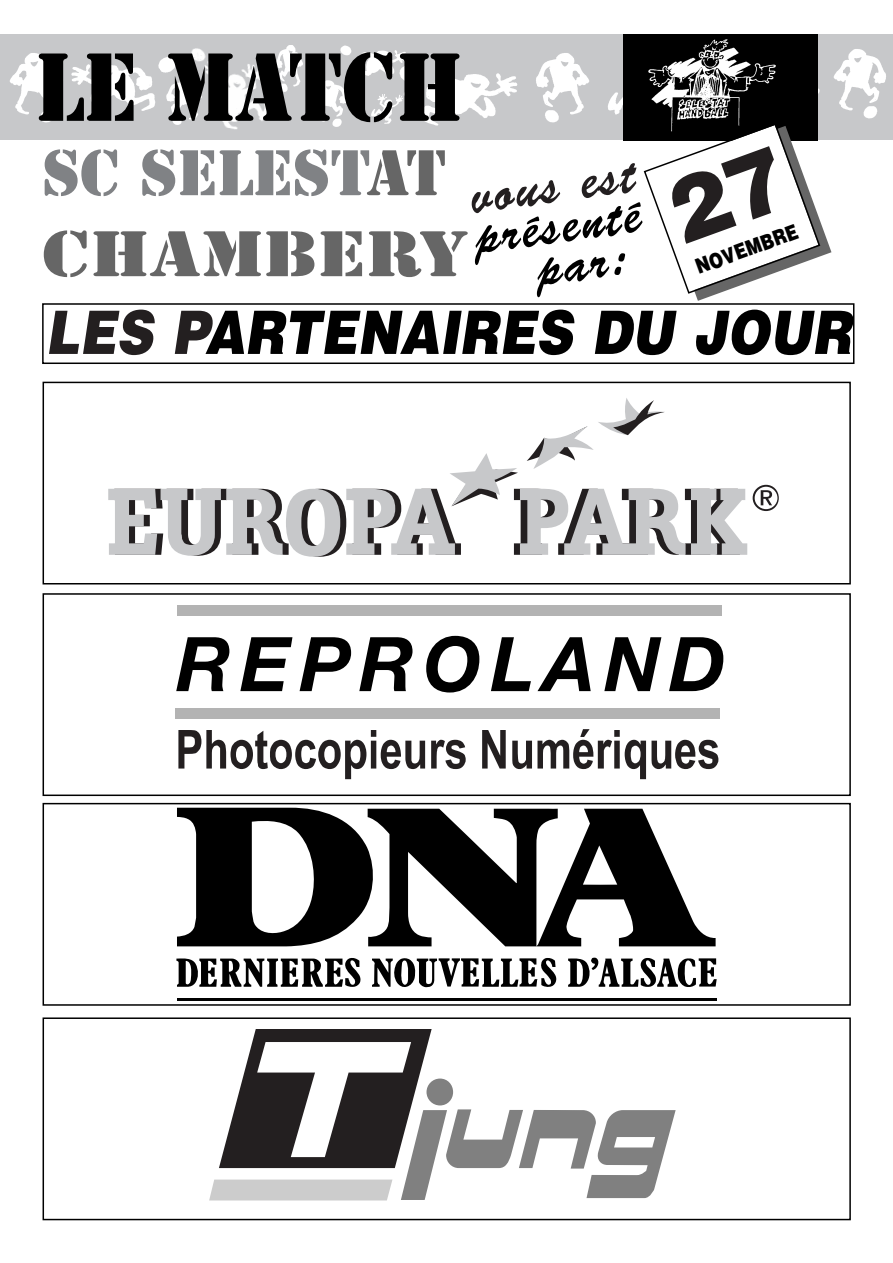
<style>
.page{position:relative;width:893px;height:1263px;background:#fff}
.page>*{position:absolute;margin:0;border:0;box-sizing:border-box;transform-origin:0 0}
.t1{font:90px "Stencil";color:#000;scale:.9 1}
.t2{font:italic 900 60px "Helvetica";color:#000;scale:.85 1}
.t3{font:60px/81px "Stencil";color:#666}
.t4{font:54px/40.5px "Brush Script";color:#000;scale:.9 1}
.t5{font:54px "Brush Script";color:#231f20;scale:.9 1}
.t6{font:900 21px "Helvetica";color:#000;scale:.8 1}
.s1{color:#808285}
.s2{color:#231f20}
</style>
<div class="page">
<div style="left:1px;top:34px;width:891px;height:105px;background:#c7c8ca"></div>
<img style="left:10px;top:53px;width:53px;height:70px">
<img style="left:833px;top:49px;width:53px;height:70px">
<img style="left:312px;top:80px;width:36px;height:47px">
<img style="left:282px;top:46px;width:21px;height:46px">
<img style="left:172px;top:111px;width:2px;height:13px">
<img style="left:536px;top:53px;width:53px;height:70px">
<img style="left:71px;top:57px;width:103px;height:54px">
<img style="left:340px;top:45px;width:67px;height:34px">
<img style="left:398px;top:64px;width:120px;height:62px">
<img style="left:608px;top:92px;width:15px;height:23px">
<img style="left:817px;top:87px;width:3px;height:35px">
<img style="left:371px;top:91px;width:40px;height:33px">
<img style="left:174px;top:48px;width:108px;height:82px">
<div style="left:623px;top:34px;width:194px;height:106px;background:#000"></div>
<img style="left:648px;top:39px;width:128px;height:83px">
<div style="left:42px;top:303px;width:812px;height:61px;border:2px solid #000"></div>
<svg style="left:108px;top:398px;width:670px;height:159px"></svg>
<div style="left:43px;top:382px;width:807px;height:203px;border:2px solid #000"></div>
<svg style="left:176px;top:637px;width:53px;height:54px"></svg>
<svg style="left:240px;top:637px;width:52px;height:54px"></svg>
<svg style="left:299px;top:637px;width:52px;height:54px"></svg>
<svg style="left:359px;top:637px;width:53px;height:54px"></svg>
<svg style="left:426px;top:636px;width:53px;height:57px"></svg>
<svg style="left:491px;top:637px;width:40px;height:54px"></svg>
<svg style="left:537px;top:637px;width:53px;height:54px"></svg>
<svg style="left:604px;top:637px;width:57px;height:54px"></svg>
<svg style="left:669px;top:637px;width:54px;height:54px"></svg>
<div style="left:177px;top:605px;width:545px;height:10px;background:#b3b3b3"></div>
<div style="left:175px;top:708px;width:545px;height:11px;background:#b3b3b3"></div>
<svg style="left:178px;top:730px;width:247px;height:49px"></svg>
<svg style="left:431px;top:740px;width:34px;height:29px"></svg>
<svg style="left:482px;top:730px;width:23px;height:39px"></svg>
<svg style="left:512px;top:729px;width:206px;height:50px"></svg>
<div style="left:43px;top:593px;width:807px;height:203px;border:2px solid #000"></div>
<svg style="left:177px;top:808px;width:200px;height:138px"></svg>
<svg style="left:367px;top:809px;width:348px;height:137px;fill:#000"></svg>
<hr style="left:177px;top:999px;width:539px;height:2px;background:#000">
<svg style="left:176px;top:958px;width:185px;height:29px"></svg>
<svg style="left:372px;top:958px;width:185px;height:30px"></svg>
<svg style="left:568px;top:957px;width:148px;height:30px"></svg>
<div style="left:43px;top:803px;width:807px;height:203px;border:2px solid #000"></div>
<svg style="left:209px;top:1029px;width:466px;height:171px"></svg>
<div style="left:43px;top:1017px;width:807px;height:203px;border:2px solid #000"></div>
<svg style="left:642px;top:122px;width:189px;height:179px"></svg>
<h1 class="t1" style="left:36px;top:37px;width:477px">LE MATCH</h1>
<p class="t3" style="left:42px;top:134px;width:427px"><span class="s1">SC SELEST</span>AT<br>CHAMBERY</p>
<p class="t5" style="left:469px;top:181px;width:185px;rotate:-8deg">vous est</p>
<p class="t4" style="left:530px;top:215px;width:123px;text-indent:-57px;rotate:-8deg">présenté par:</p>
<p class="t2" style="left:45px;top:311px;width:950px"><span class="s2">LES P</span>ARTENAIRES DU JOUR</p>
<p class="t6" style="left:693px;top:260px;width:136px;rotate:-20deg">NOVEMBRE</p>
</div>
